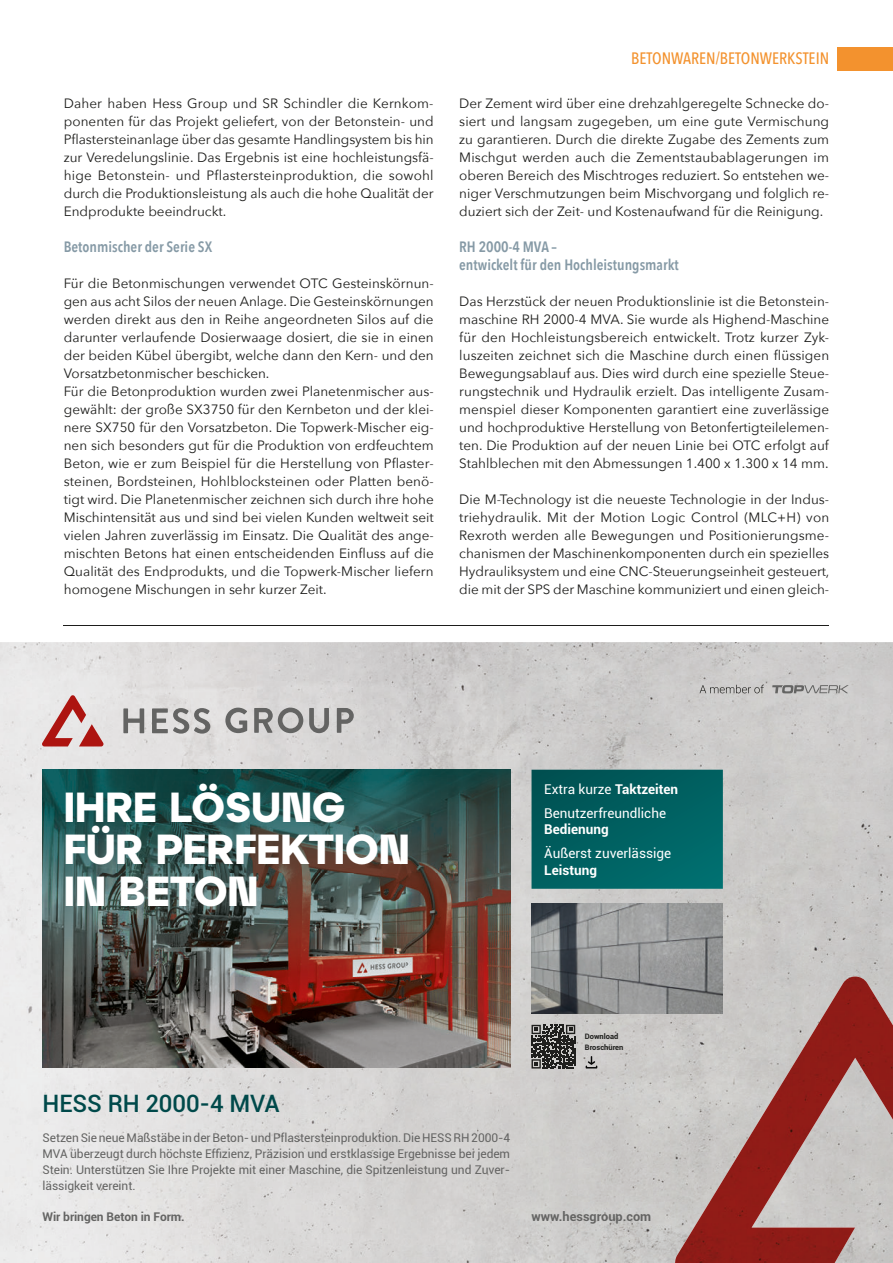
<style>
.page{position:relative;width:893px;height:1263px;background:#fff}
.page>*{position:absolute;margin:0;border:0;box-sizing:border-box;transform-origin:0 0}
.t1{font:700 42px/42px "Atyp Display";color:#fff}
.t2{font:500 24px "Roboto";letter-spacing:-.005em;color:#00494a}
.t3{font:500 16.5px "Avenir Next Condensed";color:#f3922e}
.t4{font:600 15px/18px "Avenir Next Condensed";color:#869aa6}
.t5{font:13.5px/18px "Avenir Next";color:#1d1d1b;text-align:justify}
.t6{font:13.5px/24px "Roboto";color:#fff}
.t7{font:700 13.5px "Roboto";color:#fff}
.t8{font:12px/15.8px "Roboto";letter-spacing:-.005em;color:#646463;text-align:justify}
.t9{font:700 12px "Roboto";letter-spacing:-.005em;color:#646463}
.t10{font:12px "Avenir Next Condensed";letter-spacing:.01em;color:#1d1d1b}
.t11{font:700 7.5px/10.5px "Roboto";color:#1d1d1b}
.s1{font-weight:700}
</style>
<div class="page">
<div style="left:838px;top:47px;width:55px;height:23px;background:#f3922e"></div>
<hr style="left:64px;top:625px;width:765px;height:1px;background:#1d1d1b">
<img style="left:0;top:642px;width:497px;height:149px">
<img style="left:497px;top:642px;width:306px;height:526px">
<div style="left:803px;top:642px;width:90px;height:334px;background:#cbc9c9"></div>
<div style="left:0;top:791px;width:89px;height:472px;background:#ebebeb"></div>
<img style="left:89px;top:1067px;width:409px;height:196px">
<img style="left:497px;top:1168px;width:175px;height:95px">
<svg style="left:700px;top:685px;width:64px;height:8px"></svg>
<svg style="left:772px;top:685px;width:77px;height:8px"></svg>
<svg style="left:225px;top:708px;width:22px;height:25px"></svg>
<svg style="left:254px;top:708px;width:49px;height:25px"></svg>
<svg style="left:309px;top:708px;width:20px;height:25px"></svg>
<svg style="left:337px;top:708px;width:17px;height:25px"></svg>
<svg style="left:123px;top:708px;width:21px;height:25px"></svg>
<svg style="left:152px;top:708px;width:58px;height:26px;background:#a7a6a6"></svg>
<svg style="left:41px;top:695px;width:63px;height:51px;background:#d4a2a1"></svg>
<img style="left:672px;top:976px;width:221px;height:287px">
<img style="left:43px;top:770px;width:467px;height:297px">
<img style="left:532px;top:903px;width:191px;height:111px">
<img style="left:510px;top:821px;width:1px;height:208px">
<svg style="left:532px;top:770px;width:191px;height:119px;background:#006061"></svg>
<svg style="left:586px;top:1056px;width:11px;height:12px"></svg>
<svg style="left:532px;top:1025px;width:43px;height:43px;background:#52514f"></svg>
<p class="t5" style="left:64px;top:94px;width:371px">Daher haben Hess Group und SR Schindler die Kernkom&shy;ponenten für das Projekt geliefert, von der Betonstein- und Pflastersteinanlage über das gesamte Handlingsystem bis hin zur Veredelungslinie. Das Ergebnis ist eine hochleistungsfä&shy;hige Betonstein- und Pflastersteinproduktion, die sowohl durch die Produktionsleistung als auch die hohe Qualität der Endprodukte beeindruckt.</p>
<p class="t4" style="left:64px;top:237px;width:150px">Betonmischer der Serie SX</p>
<p class="t5" style="left:64px;top:274px;width:372px;text-align:left">Für die Betonmischungen verwendet OTC Gesteinskörnun&shy;gen aus acht Silos der neuen Anlage. Die Gesteinskörnungen werden direkt aus den in Reihe angeordneten Silos auf die darunter verlaufende Dosierwaage dosiert, die sie in einen der beiden Kübel übergibt, welche dann den Kern- und den Vorsatzbetonmischer beschicken.<br>Für die Betonproduktion wurden zwei Planetenmischer aus&shy;gewählt: der große SX3750 für den Kernbeton und der klei&shy;nere SX750 für den Vorsatzbeton. Die Topwerk-Mischer eig&shy;nen sich besonders gut für die Produktion von erdfeuchtem Beton, wie er zum Beispiel für die Herstellung von Pflaster&shy;steinen, Bordsteinen, Hohlblocksteinen oder Platten benö&shy;tigt wird. Die Planetenmischer zeichnen sich durch ihre hohe Mischintensität aus und sind bei vielen Kunden weltweit seit vielen Jahren zuverlässig im Einsatz. Die Qualität des ange&shy;mischten Betons hat einen entscheidenden Einfluss auf die Qualität des Endprodukts, und die Topwerk-Mischer liefern homogene Mischungen in sehr kurzer Zeit.</p>
<p class="t3" style="left:631px;top:49px;width:199px">BETONWAREN/BETONWERKSTEIN</p>
<p class="t5" style="left:459px;top:94px;width:371px">Der Zement wird über eine drehzahlgeregelte Schnecke do&shy;siert und langsam zugegeben, um eine gute Vermischung zu garantieren. Durch die direkte Zugabe des Zements zum Mischgut werden auch die Zementstaubablagerungen im oberen Bereich des Mischtroges reduziert. So entstehen we&shy;niger Verschmutzungen beim Mischvorgang und folglich re&shy;duziert sich der Zeit- und Kostenaufwand für die Reinigung.</p>
<p class="t4" style="left:459px;top:237px;width:221px">RH 2000-4 MVA –<br>entwickelt für den Hochleistungsmarkt</p>
<p class="t5" style="left:459px;top:292px;width:372px">Das Herzstück der neuen Produktionslinie ist die Betonstein&shy;maschine RH 2000-4 MVA. Sie wurde als Highend-Maschine für den Hochleistungsbereich entwickelt. Trotz kurzer Zyk&shy;luszeiten zeichnet sich die Maschine durch einen flüssigen Bewegungsablauf aus. Dies wird durch eine spezielle Steue&shy;rungstechnik und Hydraulik erzielt. Das intelligente Zusam&shy;menspiel dieser Komponenten garantiert eine zuverlässige und hochproduktive Herstellung von Betonfertigteilelemen&shy;ten. Die Produktion auf der neuen Linie bei OTC erfolgt auf Stahlblechen mit den Abmessungen 1.400 x 1.300 x 14 mm.</p>
<p class="t5" style="left:459px;top:490px;width:372px">Die M-Technology ist die neueste Technologie in der Indus&shy;triehydraulik. Mit der Motion Logic Control (MLC+H) von Rexroth werden alle Bewegungen und Positionierungsme&shy;chanismen der Maschinenkomponenten durch ein spezielles Hydrauliksystem und eine CNC-Steuerungseinheit gesteuert, die mit der SPS der Maschine kommuniziert und einen gleich-</p>
<h1 class="t1" style="left:64px;top:784px;width:348px">IHRE LÖSUNG<br>FÜR PERFEKTION<br>IN BETON</h1>
<h2 class="t2" style="left:43px;top:1086px;width:239px">HESS RH 2000-4 MVA</h2>
<p class="t6" style="left:544px;top:776px;width:135px">Extra kurze <span class="s1">Taktzeiten<br></span>Benutzerfreundliche</p>
<p class="t7" style="left:544px;top:820px;width:66px">Bedienung</p>
<p class="t6" style="left:544px;top:841px;width:128px">Äußerst zuverlässige</p>
<p class="t7" style="left:544px;top:860px;width:54px">Leistung</p>
<p class="t11" style="left:585px;top:1031px;width:40px">Download<br>Broschüren</p>
<p class="t8" style="left:43px;top:1130px;width:469px">Setzen Sie neue Maßstäbe in der Beton- und Pflastersteinproduktion. Die HESS RH 2000-4<br>MVA überzeugt durch höchste Effizienz, Präzision und erstklassige Ergebnisse bei jedem Stein. Unterstützen Sie Ihre Projekte mit einer Maschine, die Spitzenleistung und Zuver&shy;lässigkeit vereint.</p>
<p class="t9" style="left:43px;top:1208px;width:144px">Wir bringen Beton in Form.</p>
<p class="t10" style="left:64px;top:1207px;width:107px">www.cpi-worldwide.com</p>
</div>
